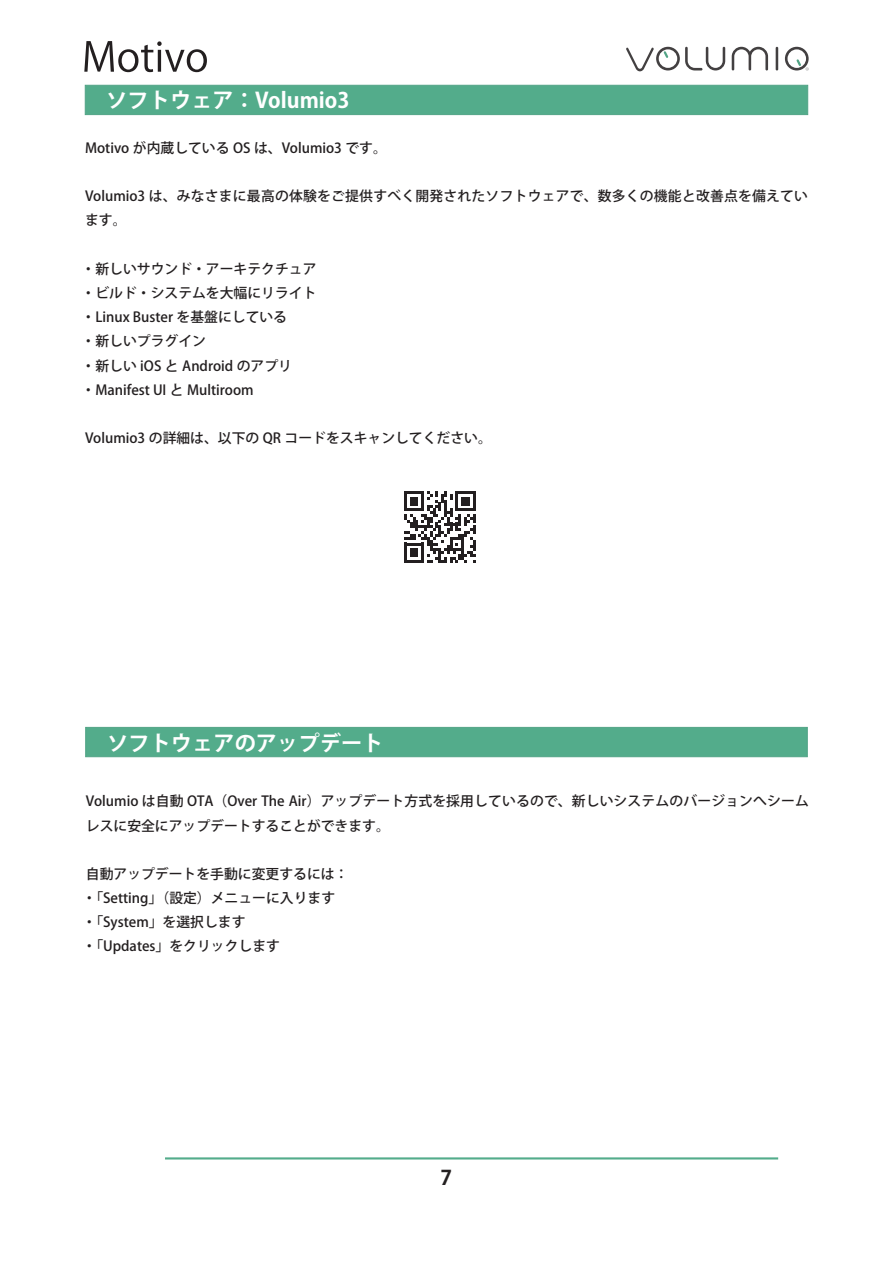
<style>
.page{position:relative;width:893px;height:1263px;background:#fff}
.page>*{position:absolute;margin:0;border:0;box-sizing:border-box;transform-origin:0 0}
.t1{font:700 21.3px "Koz Go Pro";color:#fff}
.t2{font:700 20.25px "Koz Go Pro";color:#231f20}
.t3{font:500 13.8px/24.2px "Koz Go Pro";color:#231f20}
</style>
<div class="page">
<hr style="left:776px;top:47px;width:2px;height:23px;background:#434041">
<svg style="left:732px;top:47px;width:36px;height:23px"></svg>
<svg style="left:626px;top:47px;width:99px;height:24px"></svg>
<svg style="left:785px;top:47px;width:24px;height:24px"></svg>
<hr style="left:165px;top:1157px;width:613px;height:2px;background:#53ac8b">
<svg style="left:84px;top:41px;width:123px;height:31px"></svg>
<div style="left:85px;top:85px;width:723px;height:30px;background:#53ac8b"></div>
<div style="left:85px;top:727px;width:722px;height:30px;background:#53ac8b"></div>
<svg style="left:404px;top:491px;width:72px;height:72px"></svg>
<h1 class="t1" style="left:85px;top:86px;width:266px">　ソフトウェア：Volumio3</h1>
<p class="t3" style="left:85px;top:136px;width:303px">Motivo が内蔵している OS は、Volumio3 です。</p>
<p class="t3" style="left:85px;top:185px;width:725px">Volumio3 は、みなさまに最高の体験をご提供すべく開発されたソフトウェアで、数多くの機能と改善点を備えています。</p>
<p class="t3" style="left:82px;top:257px;width:236px">・新しいサウンド・アーキテクチュア・ビルド・システムを大幅にリライト・Linux Buster を基盤にしている<br>・新しいプラグイン<br>・新しい iOS と Android のアプリ・Manifest UI と Multiroom</p>
<p class="t3" style="left:85px;top:427px;width:408px">Volumio3 の詳細は、以下の QR コードをスキャンしてください。</p>
<h1 class="t1" style="left:86px;top:730px;width:299px">　ソフトウェアのアップデート</h1>
<p class="t3" style="left:86px;top:790px;width:724px">Volumio は自動 OTA（Over The Air）アップデート方式を採用しているので、新しいシステムのバージョンへシームレスに安全にアップデートすることができます。</p>
<p class="t3" style="left:82px;top:862px;width:268px">自動アップデートを手動に変更するには：・「Setting」（設定）メニューに入ります・「System」を選択します<br>・「Updates」をクリックします</p>
<h2 class="t2" style="left:440px;top:1164px;width:13px">7</h2>
</div>
